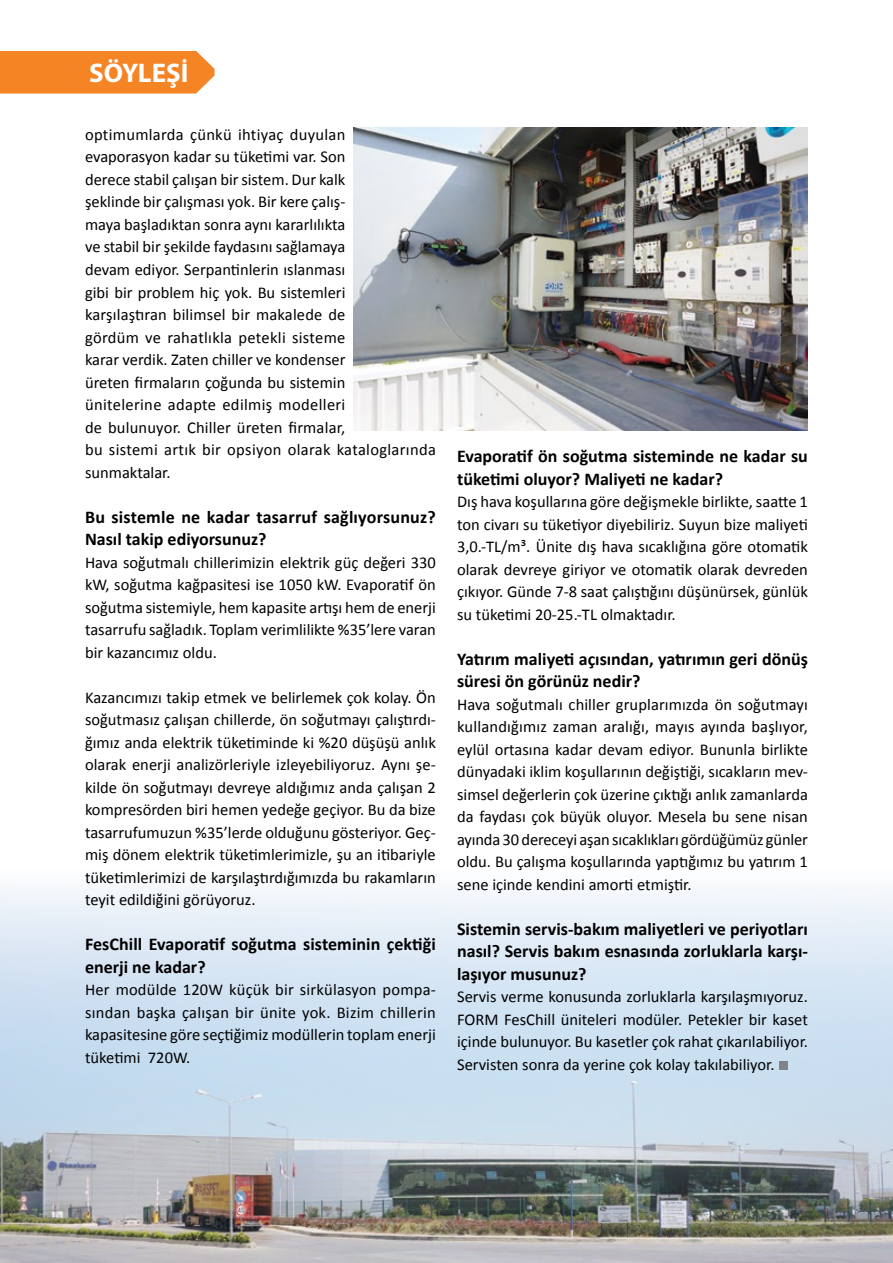
<style>
.page{position:relative;width:893px;height:1263px;background:#fff}
.page>*{position:absolute;margin:0;border:0;box-sizing:border-box;transform-origin:0 0}
.t1{font:700 27px "Myriad Pro";color:#fff}
.t2{font:700 18px/22.5px "Calibri";color:#000}
.t3{font:16.5px/22.5px "Calibri";color:#000;text-align:justify}
</style>
<div class="page">
<div style="left:0;top:51px;width:215px;height:43px;background:#f58425"></div>
<img style="left:0;top:888px;width:893px;height:375px">
<img style="left:354px;top:128px;width:454px;height:302px">
<div style="left:779px;top:1061px;width:8px;height:8px;background:#808285"></div>
<svg style="left:786px;top:1214px;width:21px;height:11px"></svg>
<h1 class="t1" style="left:89px;top:56px;width:101px">SÖYLEŞİ</h1>
<p class="t3" style="left:85px;top:123px;width:352px;text-align:left">optimumlarda çünkü ihtiyaç duyulan<br>evaporasyon kadar su tüketimi var. Son<br>derece stabil çalışan bir sistem. Dur kalk<br>şeklinde bir çalışması yok. Bir kere çalış-<br>maya başladıktan sonra aynı kararlılıkta<br>ve stabil bir şekilde faydasını sağlamaya<br>devam ediyor. Serpantinlerin ıslanması<br>gibi bir problem hiç yok. Bu sistemleri<br>karşılaştıran bilimsel bir makalede de<br>gördüm ve rahatlıkla petekli sisteme<br>karar verdik. Zaten chiller ve kondenser<br>üreten firmaların çoğunda bu sistemin<br>ünitelerine adapte edilmiş modelleri<br>de bulunuyor. Chiller üreten firmalar,<br>bu sistemi artık bir opsiyon olarak kataloglarında sunmaktalar.</p>
<p class="t2" style="left:85px;top:505px;width:352px">Bu sistemle ne kadar tasarruf sağlıyorsunuz?<br>Nasıl takip ediyorsunuz?</p>
<p class="t3" style="left:85px;top:550px;width:352px">Hava soğutmalı chillerimizin elektrik güç değeri 330 kW, soğutma kağpasitesi ise 1050 kW. Evaporatif ön soğutma sistemiyle, hem kapasite artışı hem de enerji tasarrufu sağladık. Toplam verimlilikte %35’lere varan bir kazancımız oldu.</p>
<p class="t3" style="left:85px;top:685px;width:352px">Kazancımızı takip etmek ve belirlemek çok kolay. Ön soğutmasız çalışan chillerde, ön soğutmayı çalıştırdı&shy;ğımız anda elektrik tüketiminde ki %20 düşüşü anlık olarak enerji analizörleriyle izleyebiliyoruz. Aynı şe&shy;kilde ön soğutmayı devreye aldığımız anda çalışan 2 kompresörden biri hemen yedeğe geçiyor. Bu da bize tasarrufumuzun %35’lerde olduğunu gösteriyor. Geç&shy;miş dönem elektrik tüketimlerimizle, şu an itibariyle tüketimlerimizi de karşılaştırdığımızda bu rakamların teyit edildiğini görüyoruz.</p>
<p class="t2" style="left:85px;top:932px;width:352px">FesChill Evaporatif soğutma sisteminin çektiği enerji ne kadar?</p>
<p class="t3" style="left:85px;top:978px;width:352px">Her modülde 120W küçük bir sirkülasyon pompa&shy;sından başka çalışan bir ünite yok. Bizim chillerin kapasitesine göre seçtiğimiz modüllerin toplam enerji tüketimi 720W.</p>
<p class="t2" style="left:457px;top:444px;width:352px">Evaporatif ön soğutma sisteminde ne kadar su tüketimi oluyor? Maliyeti ne kadar?</p>
<p class="t3" style="left:457px;top:490px;width:352px">Dış hava koşullarına göre değişmekle birlikte, saatte 1 ton civarı su tüketiyor diyebiliriz. Suyun bize maliyeti 3,0.-TL/m³. Ünite dış hava sıcaklığına göre otomatik olarak devreye giriyor ve otomatik olarak devreden çıkıyor. Günde 7-8 saat çalıştığını düşünürsek, günlük su tüketimi 20-25.-TL olmaktadır.</p>
<p class="t2" style="left:457px;top:647px;width:352px">Yatırım maliyeti açısından, yatırımın geri dönüş süresi ön görünüz nedir?</p>
<p class="t3" style="left:457px;top:692px;width:352px">Hava soğutmalı chiller gruplarımızda ön soğutmayı kullandığımız zaman aralığı, mayıs ayında başlıyor, eylül ortasına kadar devam ediyor. Bununla birlikte dünyadaki iklim koşullarının değiştiği, sıcakların mev&shy;simsel değerlerin çok üzerine çıktığı anlık zamanlarda da faydası çok büyük oluyor. Mesela bu sene nisan ayında 30 dereceyi aşan sıcaklıkları gördüğümüz günler oldu. Bu çalışma koşullarında yaptığımız bu yatırım 1 sene içinde kendini amorti etmiştir.</p>
<p class="t2" style="left:457px;top:917px;width:352px;text-align:justify">Sistemin servis-bakım maliyetleri ve periyotları nasıl? Servis bakım esnasında zorluklarla karşı&shy;laşıyor musunuz?</p>
<p class="t3" style="left:457px;top:985px;width:352px">Servis verme konusunda zorluklarla karşılaşmıyoruz.<br>FORM FesChill üniteleri modüler. Petekler bir kaset içinde bulunuyor. Bu kasetler çok rahat çıkarılabiliyor.<br>Servisten sonra da yerine çok kolay takılabiliyor.</p>
</div>
